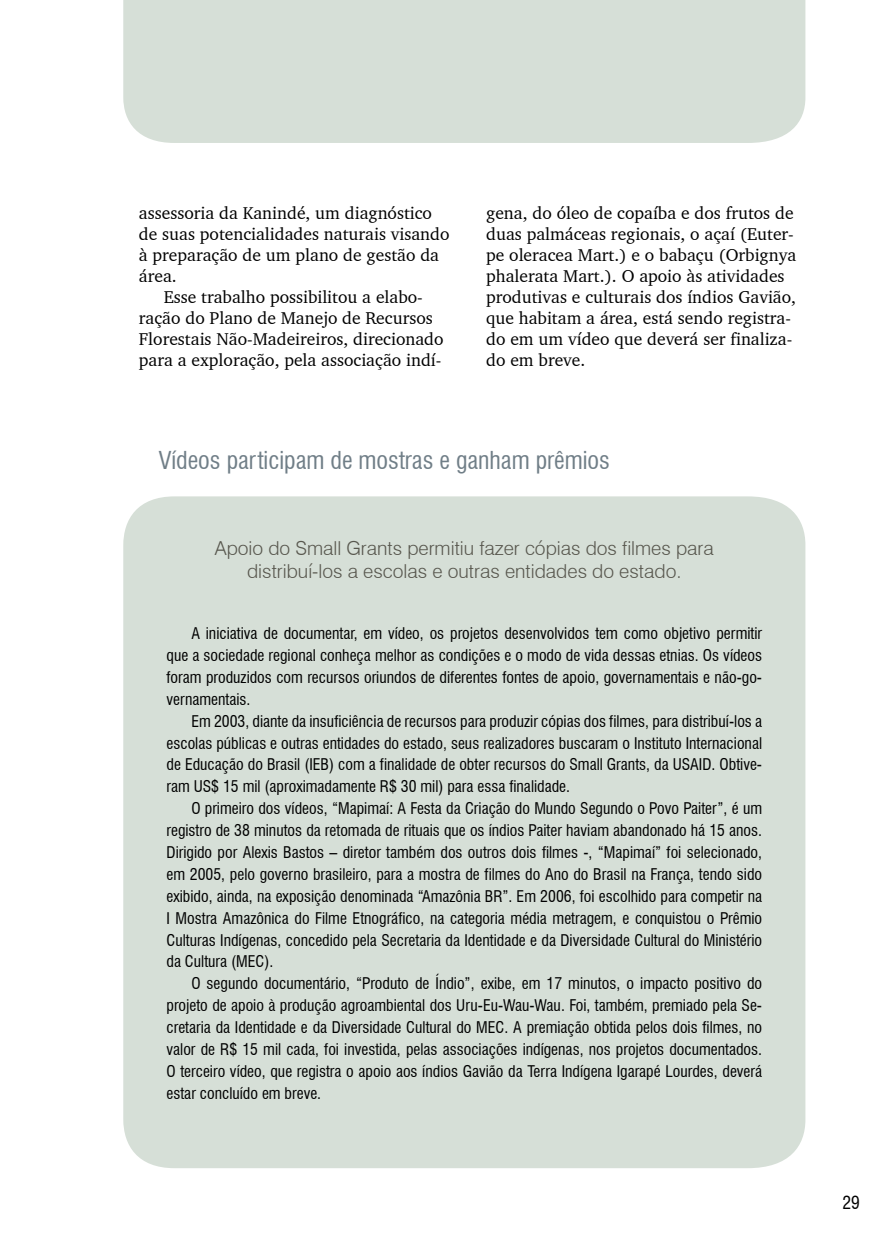
<style>
.page{position:relative;width:893px;height:1241px;background:#fff}
.page>*{position:absolute;margin:0;border:0;box-sizing:border-box;transform-origin:0 0}
.t1{font:condensed 24.15px "Swiss 721 BT";color:#707e87}
.t2{font:300 19.25px/23.1px "Swiss 721 BT";color:#58574e;text-align:center}
.t3{font:17.5px/21px "Charter BT";color:#000}
.t4{font:condensed 17.5px "Swiss 721 BT";color:#000}
.t5{font:condensed 15.75px/21.9px "Swiss 721 BT";color:#000;text-align:justify}
</style>
<div class="page">
<div style="left:123px;top:496px;width:682px;height:671px;background:#d6dfd7"></div>
<div style="left:123px;top:0;width:682px;height:143px;background:#d6dfd7"></div>
<p class="t3" style="left:139px;top:202px;width:295px">assessoria da Kanindé, um diagnóstico</p>
<p class="t3" style="left:139px;top:223px;width:312px">de suas potencialidades naturais visando</p>
<p class="t3" style="left:139px;top:244px;width:302px">à preparação de um plano de gestão da</p>
<p class="t3" style="left:139px;top:265px;width:39px">área.</p>
<p class="t3" style="left:164px;top:286px;width:261px">Esse trabalho possibilitou a elabo-</p>
<p class="t3" style="left:139px;top:307px;width:295px">ração do Plano de Manejo de Recursos</p>
<p class="t3" style="left:139px;top:328px;width:306px">Florestais Não-Madeireiros, direcionado</p>
<p class="t3" style="left:139px;top:349px;width:304px">para a exploração, pela associação indí-</p>
<p class="t3" style="left:486px;top:202px;width:312px">gena, do óleo de copaíba e dos frutos de duas palmáceas regionais, o açaí (Euter&shy;pe oleracea Mart.) e o babaçu (Orbignya phalerata Mart.). O apoio às atividades produtivas e culturais dos índios Gavião, que habitam a área, está sendo registra&shy;do em um vídeo que deverá ser finaliza&shy;do em breve.</p>
<h1 class="t1" style="left:159px;top:445px;width:453px">Vídeos participam de mostras e ganham prêmios</h1>
<p class="t2" style="left:215px;top:536px;width:500px">Apoio do Small Grants permitiu fazer cópias dos filmes para distribuí-los a escolas e outras entidades do estado.</p>
<p class="t5" style="left:167px;top:622px;width:597px;text-indent:25px">A iniciativa de documentar, em vídeo, os projetos desenvolvidos tem como objetivo permitir que a sociedade regional conheça melhor as condições e o modo de vida dessas etnias. Os vídeos foram produzidos com recursos oriundos de diferentes fontes de apoio, governamentais e não-go&shy;vernamentais.</p>
<p class="t5" style="left:167px;top:710px;width:597px;text-indent:25px">Em 2003, diante da insuficiência de recursos para produzir cópias dos filmes, para distribuí-los a escolas públicas e outras entidades do estado, seus realizadores buscaram o Instituto Internacional de Educação do Brasil (IEB) com a finalidade de obter recursos do Small Grants, da USAID. Obtive&shy;ram US$ 15 mil (aproximadamente R$ 30 mil) para essa finalidade.</p>
<p class="t5" style="left:167px;top:797px;width:597px;text-indent:25px">O primeiro dos vídeos, “Mapimaí: A Festa da Criação do Mundo Segundo o Povo Paiter”, é um registro de 38 minutos da retomada de rituais que os índios Paiter haviam abandonado há 15 anos.<br>Dirigido por Alexis Bastos – diretor também dos outros dois filmes -, “Mapimaí” foi selecionado, em 2005, pelo governo brasileiro, para a mostra de filmes do Ano do Brasil na França, tendo sido exibido, ainda, na exposição denominada “Amazônia BR”. Em 2006, foi escolhido para competir na I Mostra Amazônica do Filme Etnográfico, na categoria média metragem, e conquistou o Prêmio Culturas Indígenas, concedido pela Secretaria da Identidade e da Diversidade Cultural do Ministério da Cultura (MEC).</p>
<p class="t5" style="left:167px;top:972px;width:597px;text-indent:25px">O segundo documentário, “Produto de Índio”, exibe, em 17 minutos, o impacto positivo do projeto de apoio à produção agroambiental dos Uru-Eu-Wau-Wau. Foi, também, premiado pela Se&shy;cretaria da Identidade e da Diversidade Cultural do MEC. A premiação obtida pelos dois filmes, no valor de R$ 15 mil cada, foi investida, pelas associações indígenas, nos projetos documentados.<br>O terceiro vídeo, que registra o apoio aos índios Gavião da Terra Indígena Igarapé Lourdes, deverá estar concluído em breve.</p>
<p class="t4" style="left:843px;top:1191px;width:17px">29</p>
</div>
